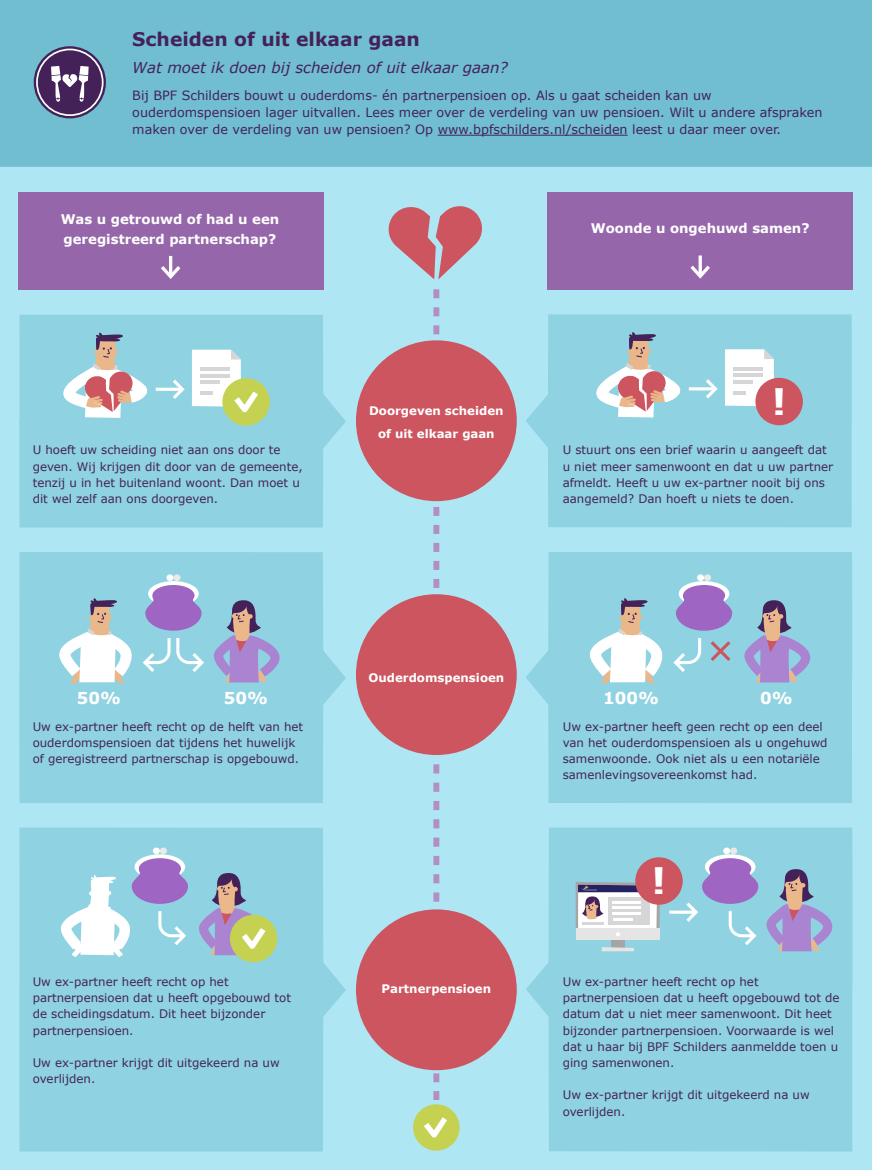
<style>
.page{position:relative;width:872px;height:1170px;background:#fff}
.page>*{position:absolute;margin:0;border:0;box-sizing:border-box;transform-origin:0 0}
.t1{font:700 36.6px "Verdana";color:#fff}
.t2{font:700 18.75px "Verdana";color:#442259}
.t3{font:700 16.35px "Verdana";color:#fff}
.t4{font:italic 15px "Verdana";color:#442259}
.t5{font:700 13.2px/19.5px "Verdana";color:#fff}
.t6{font:12.75px/17.2px "Verdana";color:#442259}
.t7{font:11.85px/16.2px "Verdana";color:#442359}
.t8{font:700 11.85px/22px "Verdana";color:#fff;text-align:center}
</style>
<div class="page">
<div style="left:0;top:118px;width:872px;height:1051px;background:#afe6f4"></div>
<div style="left:19px;top:314px;width:304px;height:213px;background:#8fd2e2"></div>
<div style="left:548px;top:314px;width:304px;height:213px;background:#8fd2e2"></div>
<div style="left:548px;top:552px;width:304px;height:251px;background:#8fd2e2"></div>
<div style="left:19px;top:552px;width:304px;height:251px;background:#8fd2e2"></div>
<div style="left:19px;top:827px;width:304px;height:324px;background:#8fd2e2"></div>
<svg style="left:526px;top:963px;width:22px;height:53px"></svg>
<div style="left:548px;top:827px;width:304px;height:324px;background:#8fd2e2"></div>
<div style="left:18px;top:193px;width:305px;height:97px;background:#9566aa"></div>
<div style="left:0;top:0;width:872px;height:167px;background:#71bed0"></div>
<svg style="left:34px;top:46px;width:72px;height:72px;fill:#442259"></svg>
<div style="left:36px;top:49px;width:68px;height:67px;border:2px solid #fff;border-radius:50%"></div>
<svg style="left:51px;top:66px;width:38px;height:36px"></svg>
<hr style="left:438px;top:135px;width:189px;height:1px;background:#442259">
<svg style="left:433px;top:289px;width:6px;height:46px"></svg>
<svg style="left:433px;top:507px;width:6px;height:81px"></svg>
<svg style="left:433px;top:764px;width:6px;height:138px"></svg>
<div style="left:356px;top:340px;width:161px;height:161px;background:#cc555f;border-radius:50%"></div>
<div style="left:356px;top:594px;width:161px;height:161px;background:#cc555f;border-radius:50%"></div>
<div style="left:356px;top:909px;width:161px;height:161px;background:#cc555f;border-radius:50%"></div>
<svg style="left:388px;top:206px;width:94px;height:73px"></svg>
<hr style="left:169px;top:256px;width:3px;height:19px;background:#fff">
<svg style="left:161px;top:262px;width:20px;height:17px"></svg>
<div style="left:547px;top:193px;width:306px;height:97px;background:#9566aa"></div>
<svg style="left:698px;top:255px;width:4px;height:7px"></svg>
<svg style="left:690px;top:262px;width:20px;height:17px"></svg>
<div style="left:413px;top:1104px;width:46px;height:46px;background:#c5d151;border-radius:50%"></div>
<svg style="left:418px;top:1068px;width:34px;height:76px"></svg>
<svg style="left:156px;top:387px;width:13px;height:4px"></svg>
<svg style="left:169px;top:349px;width:177px;height:100px"></svg>
<svg style="left:63px;top:332px;width:90px;height:86px"></svg>
<hr style="left:689px;top:387px;width:25px;height:3px;background:#fff">
<svg style="left:702px;top:349px;width:72px;height:57px"></svg>
<hr style="left:733px;top:373px;width:29px;height:4px;background:#d6d6d6">
<div style="left:755px;top:378px;width:48px;height:47px;background:#cc555f;border-radius:50%"></div>
<svg style="left:526px;top:332px;width:159px;height:117px"></svg>
<svg style="left:59px;top:598px;width:73px;height:90px"></svg>
<div style="left:173px;top:574px;width:7px;height:7px;background:#eaeae9;border-radius:50%"></div>
<div style="left:148px;top:581px;width:51px;height:25px;background:#fff;border-radius:50%"></div>
<div style="left:166px;top:574px;width:7px;height:7px;background:#fff;border-radius:50%"></div>
<svg style="left:141px;top:585px;width:65px;height:90px"></svg>
<svg style="left:214px;top:600px;width:132px;height:105px"></svg>
<div style="left:160px;top:847px;width:7px;height:7px;background:#eaeae9;border-radius:50%"></div>
<div style="left:135px;top:854px;width:50px;height:25px;background:#fff;border-radius:50%"></div>
<div style="left:153px;top:847px;width:7px;height:7px;background:#fff;border-radius:50%"></div>
<svg style="left:60px;top:858px;width:128px;height:98px"></svg>
<svg style="left:526px;top:598px;width:136px;height:107px"></svg>
<div style="left:704px;top:574px;width:7px;height:7px;background:#eaeae9;border-radius:50%"></div>
<div style="left:678px;top:581px;width:51px;height:25px;background:#fff;border-radius:50%"></div>
<div style="left:697px;top:574px;width:7px;height:7px;background:#fff;border-radius:50%"></div>
<svg style="left:744px;top:600px;width:66px;height:85px"></svg>
<svg style="left:671px;top:585px;width:62px;height:90px"></svg>
<hr style="left:669px;top:910px;width:26px;height:3px;background:#fff">
<div style="left:730px;top:847px;width:7px;height:7px;background:#eaeae9;border-radius:50%"></div>
<div style="left:705px;top:854px;width:50px;height:25px;background:#fff;border-radius:50%"></div>
<div style="left:723px;top:847px;width:7px;height:7px;background:#fff;border-radius:50%"></div>
<svg style="left:683px;top:858px;width:75px;height:90px"></svg>
<div style="left:611px;top:936px;width:13px;height:14px;background:#a5a5a5"></div>
<div style="left:575px;top:928px;width:84px;height:12px;background:#e5e5e5"></div>
<svg style="left:601px;top:947px;width:33px;height:4px"></svg>
<svg style="left:575px;top:881px;width:85px;height:55px"></svg>
<div style="left:608px;top:897px;width:41px;height:27px;background:#d6d6d6"></div>
<hr style="left:613px;top:900px;width:28px;height:3px;background:#fff">
<hr style="left:613px;top:906px;width:28px;height:3px;background:#fff">
<hr style="left:613px;top:912px;width:28px;height:2px;background:#fff">
<hr style="left:613px;top:917px;width:19px;height:3px;background:#fff">
<svg style="left:766px;top:869px;width:66px;height:84px"></svg>
<div style="left:635px;top:857px;width:47px;height:47px;background:#cc555f;border-radius:50%"></div>
<svg style="left:199px;top:872px;width:147px;height:145px"></svg>
<h2 class="t2" style="left:132px;top:26px;width:289px">Scheiden of uit elkaar gaan</h2>
<p class="t4" style="left:132px;top:57px;width:377px">Wat moet ik doen bij scheiden of uit elkaar gaan?</p>
<p class="t6" style="left:132px;top:86px;width:692px">Bij BPF Schilders bouwt u ouderdoms- én partnerpensioen op. Als u gaat scheiden kan uw ouderdomspensioen lager uitvallen. Lees meer over de verdeling van uw pensioen. Wilt u andere afspraken maken over de verdeling van uw pensioen? Op www.bpfschilders.nl/scheiden leest u daar meer over.</p>
<p class="t5" style="left:61px;top:209px;width:220px">Was u getrouwd of had u een geregistreerd partnerschap?</p>
<p class="t8" style="left:369px;top:400px;width:136px">Doorgeven scheiden of uit elkaar gaan</p>
<p class="t5" style="left:591px;top:219px;width:220px">Woonde u ongehuwd samen?</p>
<h1 class="t1" style="left:772px;top:375px;width:16px">!</h1>
<p class="t7" style="left:33px;top:442px;width:271px">U hoeft uw scheiding niet aan ons door te geven. Wij krijgen dit door van de gemeente, tenzij u in het buitenland woont. Dan moet u dit wel zelf aan ons doorgeven.</p>
<p class="t7" style="left:562px;top:442px;width:272px">U stuurt ons een brief waarin u aangeeft dat u niet meer samenwoont en dat u uw partner afmeldt. Heeft u uw ex-partner nooit bij ons aangemeld? Dan hoeft u niets te doen.</p>
<p class="t8" style="left:368px;top:666px;width:137px">Ouderdomspensioen</p>
<h3 class="t3" style="left:77px;top:686px;width:46px">50%</h3>
<h3 class="t3" style="left:224px;top:686px;width:46px">50%</h3>
<h3 class="t3" style="left:603px;top:686px;width:57px">100%</h3>
<h3 class="t3" style="left:760px;top:686px;width:34px">0%</h3>
<p class="t7" style="left:33px;top:718px;width:272px">Uw ex-partner heeft recht op de helft van het ouderdomspensioen dat tijdens het huwelijk of geregistreerd partnerschap is opgebouwd.</p>
<p class="t7" style="left:33px;top:973px;width:260px">Uw ex-partner heeft recht op het partnerpensioen dat u heeft opgebouwd tot de scheidingsdatum. Dit heet bijzonder partnerpensioen.</p>
<p class="t7" style="left:33px;top:1054px;width:248px">Uw ex-partner krijgt dit uitgekeerd na uw overlijden.</p>
<p class="t8" style="left:381px;top:976px;width:111px">Partnerpensioen</p>
<p class="t7" style="left:562px;top:718px;width:266px">Uw ex-partner heeft geen recht op een deel van het ouderdomspensioen als u ongehuwd samenwoonde. Ook niet als u een notariële samenlevingsovereenkomst had.</p>
<h1 class="t1" style="left:651px;top:854px;width:16px">!</h1>
<p class="t7" style="left:562px;top:973px;width:278px">Uw ex-partner heeft recht op het partnerpensioen dat u heeft opgebouwd tot de datum dat u niet meer samenwoont. Dit heet bijzonder partnerpensioen. Voorwaarde is wel dat u haar bij BPF Schilders aanmeldde toen u ging samenwonen.</p>
<p class="t7" style="left:562px;top:1086px;width:248px">Uw ex-partner krijgt dit uitgekeerd na uw overlijden.</p>
</div>
